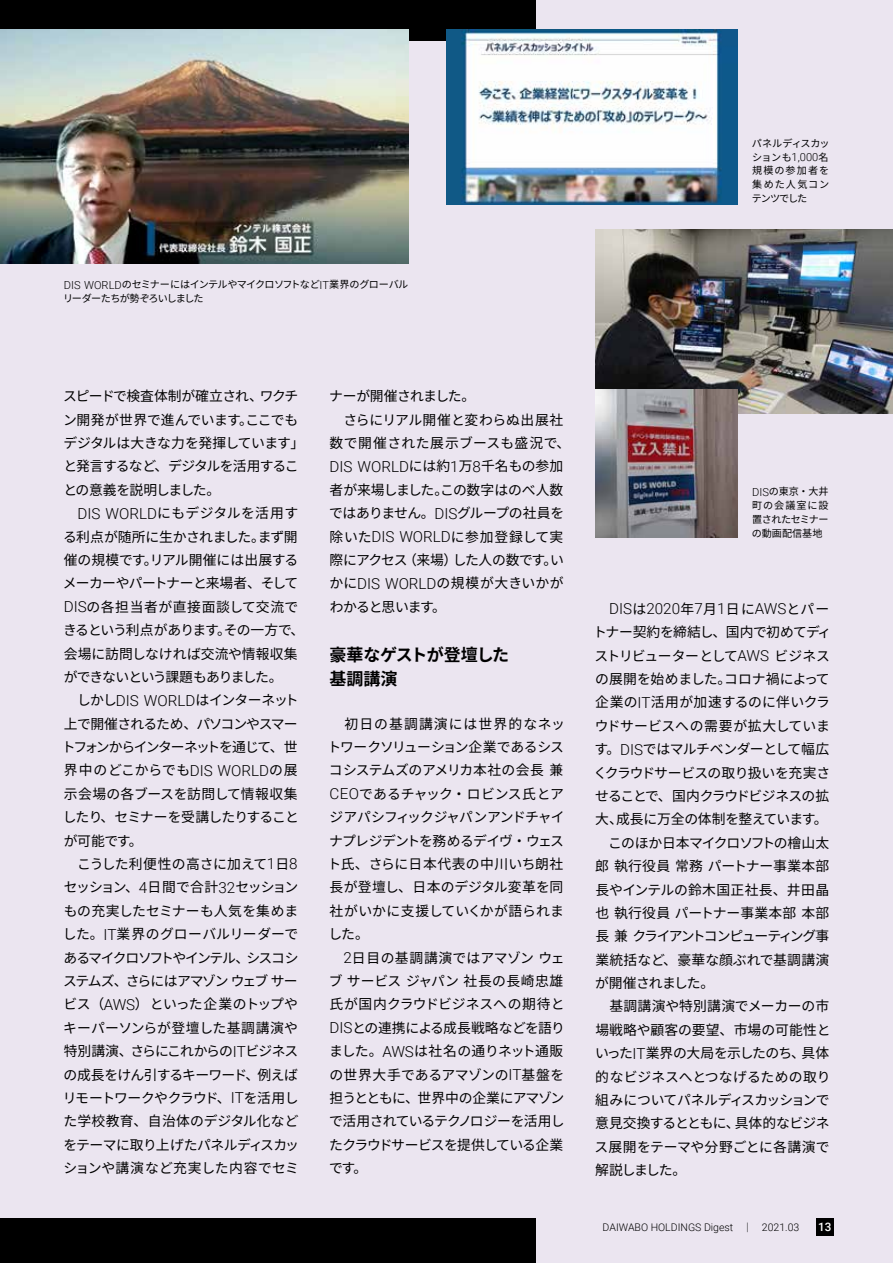
<style>
.page{position:relative;width:893px;height:1263px;background:#ebe5f0}
.page>*{position:absolute;margin:0;border:0;box-sizing:border-box;transform-origin:0 0}
.t1{font:700 16.95px/23.4px "Source Han Sans JP";letter-spacing:-.005em;color:#000}
.t2{font:300 15.15px "Roboto";color:#000}
.t3{font:13.8px/23.4px "Source Han Sans JP";letter-spacing:-.02em;color:#000;text-align:justify}
.t4{font:13.8px/23.4px "Source Han Sans JP";letter-spacing:-.04em;color:#000}
.t5{font:13.8px/23.4px "Source Han Sans JP";letter-spacing:.01em;color:#000}
.t6{font:500 11.7px "Roboto";color:#fff}
.t7{font:300 10.5px "Roboto";color:#000}
.t8{font:10.05px/13.8px "Source Han Sans JP";letter-spacing:-.025em;color:#000;text-align:justify}
.t9{font:10.05px/13.8px "Source Han Sans JP";letter-spacing:-.065em;color:#000}
.s1{font-family:"Roboto";font-weight:300;font-size:11.1px}
.s2{font-family:"Roboto";font-weight:300;font-size:15.15px}
.s3{font-family:"Source Han Sans JP";font-weight:400;font-size:13.8px}
.s4{font-family:"Source Han Sans JP";font-weight:400;font-size:9.6px}
</style>
<div class="page">
<img style="left:595px;top:229px;width:298px;height:184px">
<img style="left:595px;top:389px;width:143px;height:149px">
<div style="left:816px;top:1218px;width:17px;height:17px;background:#000"></div>
<div style="left:0;top:1218px;width:536px;height:45px;background:#000"></div>
<div style="left:0;top:0;width:536px;height:41px;background:#000"></div>
<img style="left:0;top:30px;width:408px;height:234px">
<img style="left:446px;top:30px;width:292px;height:175px">
<p class="t9" style="left:63px;top:278px;width:347px"><span class="s1">DIS WORLD</span>のセミナーにはインテルやマイクロソフトなど<span class="s1">IT</span>業界のグローバルリーダーたちが勢ぞろいしました</p>
<p class="t8" style="left:752px;top:136px;width:79px">パネルディスカッションも<span class="s1">1,000</span>名規模の参加者を集めた人気コンテンツでした</p>
<p class="t4" style="left:63px;top:385px;width:243px">スピードで検査体制が確立され、ワクチン開発が世界で進んでいます。ここでもデジタルは大きな力を発揮しています」と発言するなど、デジタルを活用することの意義を説明しました。</p>
<p class="t3" style="left:62px;top:502px;width:244px;text-align:left;text-indent:16px"><span class="s2">DIS WORLD</span>にもデジタルを活用する利点が随所に生かされました。まず開催の規模です。リアル開催には出展するメーカーやパートナーと来場者、そして<br><span class="s2">DIS</span>の各担当者が直接面談して交流できるという利点があります。その一方で、会場に訪問しなければ交流や情報収集ができないという課題もありました。<br>　しかし<span class="s2">DIS WORLD</span>はインターネット上で開催されるため、パソコンやスマートフォンからインターネットを通じて、世界中のどこからでも<span class="s2">DIS WORLD</span>の展示会場の各ブースを訪問して情報収集したり、セミナーを受講したりすることが可能です。<br>　こうした利便性の高さに加えて<span class="s2">1</span>日<span class="s2">8</span>セッション、<span class="s2">4</span>日間で合計<span class="s2">32</span>セッションもの充実したセミナーも人気を集めました。<span class="s2">IT</span>業界のグローバルリーダーであるマイクロソフトやインテル、シスコシステムズ、さらにはアマゾンウェブサービス（<span class="s2">AWS</span>）といった企業のトップやキーパーソンらが登壇した基調講演や特別講演、さらにこれからの<span class="s2">IT</span>ビジネスの成長をけん引するキーワード、例えばリモートワークやクラウド、<span class="s2">IT</span>を活用した学校教育、自治体のデジタル化などをテーマに取り上げたパネルディスカッションや講演など充実した内容でセミ</p>
<p class="t5" style="left:329px;top:385px;width:242px">ナーが開催されました。<br>　さらにリアル開催と変わらぬ出展社数で開催された展示ブースも盛況で、</p>
<p class="t2" style="left:330px;top:456px;width:235px">DIS WORLD<span class="s3">には約</span>1<span class="s3">万</span>8<span class="s3">千名もの参加</span></p>
<p class="t3" style="left:329px;top:478px;width:237px">者が来場しました。この数字はのべ人数ではありません。<span class="s2">DIS</span>グループの社員を除いた<span class="s2">DIS WORLD</span>に参加登録して実際にアクセス（来場）した人の数です。いかに<span class="s2">DIS WORLD</span>の規模が大きいかがわかると思います。</p>
<p class="t1" style="left:330px;top:644px;width:181px">豪華なゲストが登壇した基調講演</p>
<p class="t3" style="left:327px;top:712px;width:239px">　初日の基調講演には世界的なネットワークソリューション企業であるシスコシステムズのアメリカ本社の会長兼<span class="s2">CEO</span>であるチャック・ロビンス氏とアジアパシフィックジャパンアンドチャイナプレジデントを務めるデイヴ・ウェスト氏、さらに日本代表の中川いち朗社長が登壇し、日本のデジタル変革を同社がいかに支援していくかが語られました。</p>
<p class="t3" style="left:329px;top:946px;width:238px;text-indent:15px"><span class="s2">2</span>日目の基調講演ではアマゾンウェブサービスジャパン社長の長崎忠雄氏が国内クラウドビジネスへの期待と<span class="s2">DIS</span>との連携による成長戦略などを語りました。<span class="s2">AWS</span>は社名の通りネット通販の世界大手であるアマゾンの<span class="s2">IT</span>基盤を担うとともに、世界中の企業にアマゾンで活用されているテクノロジーを活用したクラウドサービスを提供している企業です。</p>
<p class="t8" style="left:752px;top:485px;width:78px"><span class="s1">DIS</span>の東京・大井町の会議室に設置されたセミナーの動画配信基地</p>
<p class="t2" style="left:609px;top:598px;width:222px">DIS<span class="s3">は</span>2020<span class="s3">年</span>7<span class="s3">月</span>1<span class="s3">日に</span>AWS<span class="s3">とパー</span></p>
<p class="t3" style="left:593px;top:621px;width:240px;text-align:left">トナー契約を締結し、国内で初めてディストリビューターとして<span class="s2">AWS</span> ビジネスの展開を始めました。コロナ禍によって企業の<span class="s2">IT</span>活用が加速するのに伴いクラウドサービスへの需要が拡大しています。<span class="s2">DIS</span>ではマルチベンダーとして幅広くクラウドサービスの取り扱いを充実させることで、国内クラウドビジネスの拡大、成長に万全の体制を整えています。　このほか日本マイクロソフトの檜山太郎執行役員常務パートナー事業本部長やインテルの鈴木国正社長、井田晶也執行役員パートナー事業本部本部長兼クライアントコンピューティング事業統括など、豪華な顔ぶれで基調講演が開催されました。<br>　基調講演や特別講演でメーカーの市場戦略や顧客の要望、市場の可能性といった<span class="s2">IT</span>業界の大局を示したのち、具体的なビジネスへとつなげるための取り組みについてパネルディスカッションで意見交換するとともに、具体的なビジネス展開をテーマや分野ごとに各講演で解説しました。</p>
<p class="t7" style="left:602px;top:1220px;width:198px">DAIWABO HOLDINGS Digest<span class="s4">　｜　</span>2021.03</p>
<p class="t6" style="left:818px;top:1219px;width:15px">13</p>
</div>
